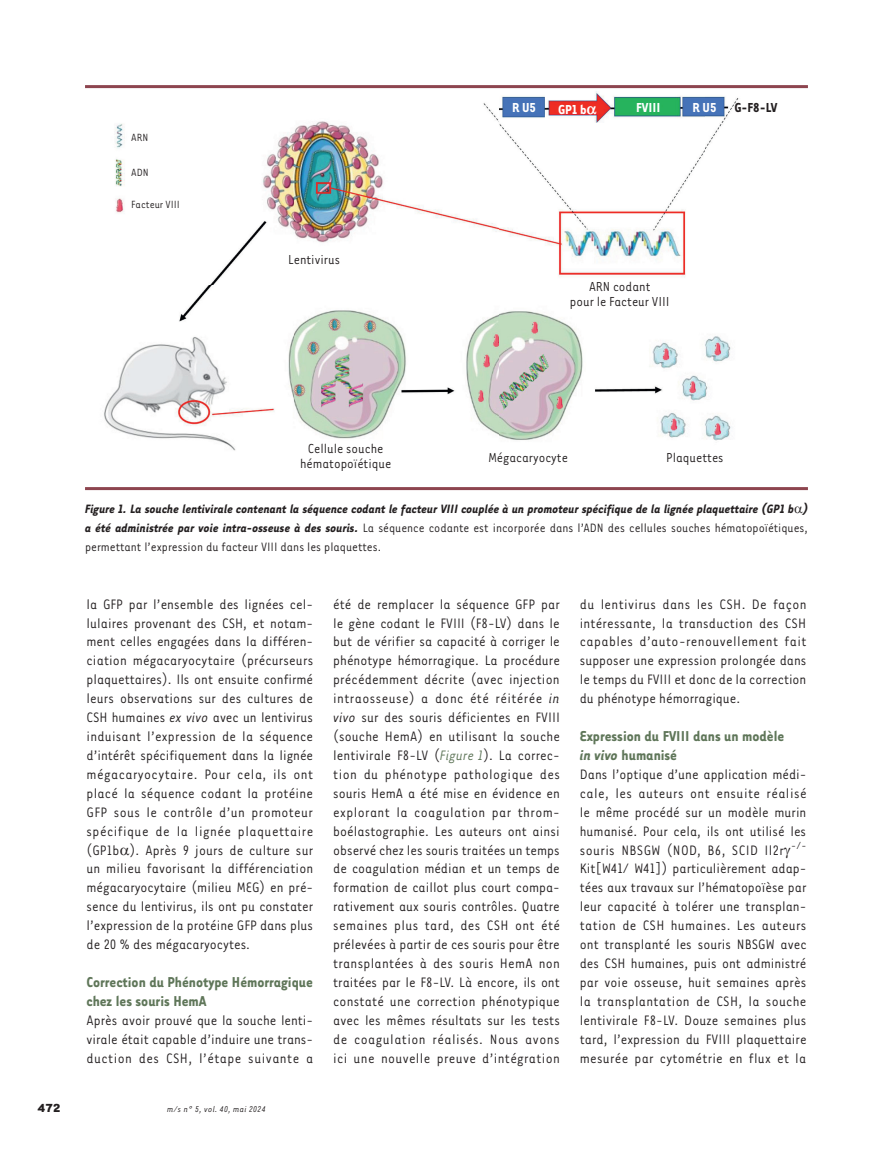
<style>
.page{position:relative;width:893px;height:1149px;background:#fff}
.page>*{position:absolute;margin:0;border:0;box-sizing:border-box;transform-origin:0 0}
.t1{font:700 16.5px/18.9px "Tarzana Nar OT";color:#5f7659}
.t2{font:15.75px/18.9px "Tarzana Nar OT";letter-spacing:.005em;color:#231f20;text-align:justify}
.t3{font:15px/15px "Tarzana Nar OT";color:#231f20;text-align:center}
.t4{font:700 15px "Tarzana Nar OT";color:#fff}
.t5{font:700 15px "Tarzana Nar OT";color:#231f20}
.t6{font:italic 700 13.95px/18.9px "Tarzana Nar OT";color:#231f20;text-align:justify}
.t7{font:700 13.5px "Tarzana Wide OT";color:#231f20}
.t8{font:12px "Tarzana Nar OT";color:#231f20}
.t9{font:italic 9.75px "Tarzana Nar OT";letter-spacing:.025em;color:#231f20}
.s1{color:#fff}
.s2{font-weight:400;font-style:normal}
.s3{font-style:italic}
.s4{font-style:italic;color:#5f7659}
</style>
<div class="page">
<img style="left:89px;top:88px;width:719px;height:363px">
<hr style="left:85px;top:85px;width:723px;height:3px;background:#8d454f">
<hr style="left:85px;top:487px;width:723px;height:3px;background:#8d454f">
<svg style="left:587px;top:106px;width:9px;height:8px"></svg>
<p class="t8" style="left:131px;top:130px;width:19px">ARN</p>
<p class="t8" style="left:131px;top:165px;width:19px">ADN</p>
<p class="t8" style="left:131px;top:197px;width:50px">Facteur VIII</p>
<p class="t3" style="left:288px;top:251px;width:53px">Lentivirus</p>
<p class="t4" style="left:512px;top:98px;width:25px">R U5</p>
<p class="t4" style="left:558px;top:100px;width:30px">GP1 b</p>
<p class="t4" style="left:636px;top:98px;width:26px">FVIII</p>
<p class="t5" style="left:692px;top:98px;width:86px"><span class="s1">R U5</span> G-F8-LV</p>
<p class="t3" style="left:570px;top:278px;width:101px">ARN codant<br>pour le Facteur VIII</p>
<p class="t3" style="left:300px;top:440px;width:93px">Cellule souche hématopoïétique</p>
<p class="t3" style="left:488px;top:449px;width:81px">Mégacaryocyte</p>
<p class="t3" style="left:666px;top:449px;width:59px">Plaquettes</p>
<p class="t6" style="left:85px;top:498px;width:724px">Figure 1. La souche lentivirale contenant la séquence codant le facteur VIII couplée à un promoteur spécifique de la lignée plaquettaire (GP1 b ) a été administrée par voie intra-osseuse à des souris. <span class="s2">La séquence codante est incorporée dans l’ADN des cellules souches hématopoïétiques, permettant l’expression du facteur VIII dans les plaquettes.</span></p>
<p class="t2" style="left:87px;top:593px;width:228px">la GFP par l’ensemble des lignées cel&shy;lulaires provenant des CSH, et notam&shy;ment celles engagées dans la différen&shy;ciation mégacaryocytaire (précurseurs plaquettaires). Ils ont ensuite confirmé leurs observations sur des cultures de CSH humaines <span class="s3">ex vivo</span> avec un lentivirus induisant l’expression de la séquence d’intérêt spécifiquement dans la lignée mégacaryocytaire. Pour cela, ils ont placé la séquence codant la protéine GFP sous le contrôle d’un promoteur spécifique de la lignée plaquettaire (GP1b ). Après 9 jours de culture sur un milieu favorisant la différenciation mégacaryocytaire (milieu MEG) en pré&shy;sence du lentivirus, ils ont pu constater l’expression de la protéine GFP dans plus de 20 % des mégacaryocytes.</p>
<p class="t1" style="left:87px;top:971px;width:228px">Correction du Phénotype Hémorragique chez les souris HemA</p>
<p class="t2" style="left:87px;top:1009px;width:228px">Après avoir prouvé que la souche lenti&shy;virale était capable d’induire une trans&shy;duction des CSH, l’étape suivante a</p>
<p class="t7" style="left:38px;top:1098px;width:24px">472</p>
<p class="t9" style="left:167px;top:1102px;width:100px">m/s n° 5, vol. 40, mai 2024</p>
<p class="t2" style="left:333px;top:593px;width:228px">été de remplacer la séquence GFP par le gène codant le FVIII (F8-LV) dans le but de vérifier sa capacité à corriger le phénotype hémorragique. La procédure précédemment décrite (avec injection intraosseuse) a donc été réitérée <span class="s3">in vivo</span> sur des souris déficientes en FVIII (souche HemA) en utilisant la souche lentivirale F8-LV (<span class="s4">Figure 1</span>). La correc&shy;tion du phénotype pathologique des souris HemA a été mise en évidence en explorant la coagulation par throm&shy;boélastographie. Les auteurs ont ainsi observé chez les souris traitées un temps de coagulation médian et un temps de formation de caillot plus court compa&shy;rativement aux souris contrôles. Quatre semaines plus tard, des CSH ont été prélevées à partir de ces souris pour être transplantées à des souris HemA non traitées par le F8-LV. Là encore, ils ont constaté une correction phénotypique avec les mêmes résultats sur les tests de coagulation réalisés. Nous avons ici une nouvelle preuve d’intégration</p>
<p class="t2" style="left:580px;top:593px;width:228px">du lentivirus dans les CSH. De façon intéressante, la transduction des CSH capables d’auto-renouvellement fait supposer une expression prolongée dans le temps du FVIII et donc de la correction du phénotype hémorragique.</p>
<p class="t1" style="left:580px;top:725px;width:206px">Expression du FVIII dans un modèle <span class="s3">in vivo</span> humanisé</p>
<p class="t2" style="left:580px;top:763px;width:228px">Dans l’optique d’une application médi&shy;cale, les auteurs ont ensuite réalisé le même procédé sur un modèle murin humanisé. Pour cela, ils ont utilisé les souris NBSGW (NOD, B6, SCID Il2r <sup>−/− </sup>Kit[W41/ W41]) particulièrement adap&shy;tées aux travaux sur l’hématopoïèse par leur capacité à tolérer une transplan&shy;tation de CSH humaines. Les auteurs ont transplanté les souris NBSGW avec des CSH humaines, puis ont administré par voie osseuse, huit semaines après la transplantation de CSH, la souche lentivirale F8-LV. Douze semaines plus tard, l’expression du FVIII plaquettaire mesurée par cytométrie en flux et la</p>
</div>
